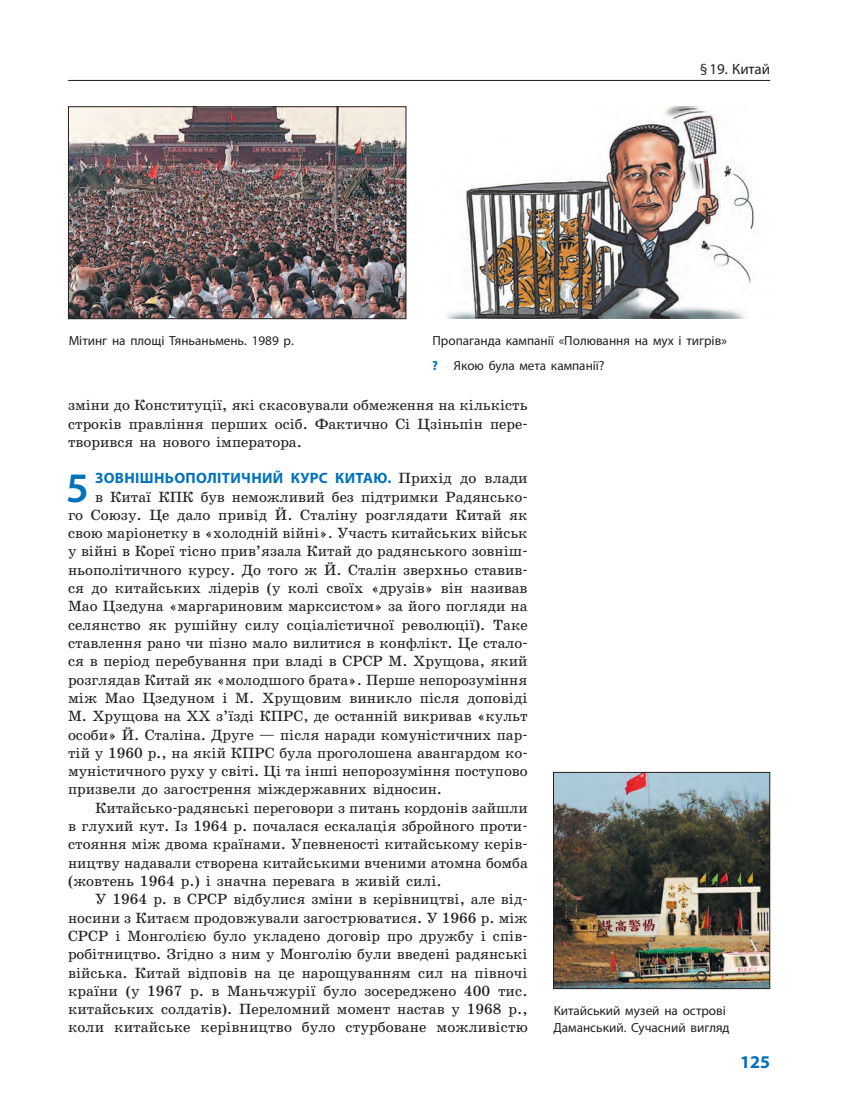
<style>
.page{position:relative;width:851px;height:1106px;background:#fff}
.page>*{position:absolute;margin:0;border:0;box-sizing:border-box;transform-origin:0 0}
.t1{font:600 42.15px "Myriad Pro";color:#0072bc}
.t2{font:700 18px "Myriad Pro";color:#0072bc}
.t3{font:15px/18.3px "School Book C";color:#231f20;text-align:justify}
.t4{font:700 15px "Myriad Pro";letter-spacing:.025em;color:#0072bc}
.t5{font:15px "Myriad Pro";color:#231f20}
.t6{font:13.2px/25px "Myriad Pro";color:#231f20}
.s1{font-weight:700;color:#0072bc}
.s2{font-family:"School Book C";font-weight:400;color:#231f20}
</style>
<div class="page">
<hr style="left:68px;top:80px;width:702px;height:1px;background:#231f20">
<img style="left:70px;top:108px;width:334px;height:209px">
<div style="left:68px;top:106px;width:338px;height:213px;border:1px solid #231f20"></div>
<img style="left:446px;top:107px;width:308px;height:211px">
<img style="left:555px;top:774px;width:213px;height:213px">
<div style="left:553px;top:772px;width:217px;height:217px;border:1px solid #231f20"></div>
<p class="t5" style="left:699px;top:60px;width:72px">§19. Китай</p>
<p class="t6" style="left:69px;top:327px;width:226px">Мітинг на площі Тяньаньмень. 1989 р.</p>
<p class="t6" style="left:432px;top:327px;width:296px">Пропаганда кампанії «Полювання на мух і тигрів» <span class="s1">?</span> Якою була мета кампанії?</p>
<p class="t3" style="left:68px;top:396px;width:461px">зміни до Конституції, які скасовували обмеження на кількість строків правління перших осіб. Фактично Сі Цзіньпін пере&shy;творився на нового імператора.</p>
<h1 class="t1" style="left:66px;top:460px;width:24px">5</h1>
<p class="t4" style="left:95px;top:468px;width:434px">Зовн ішн ьополітичний курс Китаю. <span class="s2">Прихід до влади</span></p>
<p class="t3" style="left:68px;top:487px;width:461px;text-indent:27px">в Китаї КПК був неможливий без підтримки Радянсько&shy;го Союзу. Це дало привід Й. Сталіну розглядати Китай як свою маріонетку в «холодній війні». Участь китайських військ у війні в Кореї тісно прив’язала Китай до радянського зовніш&shy;ньополітичного курсу. До того ж Й. Сталін зверхньо ставив&shy;ся до китайських лідерів (у колі своїх «друзів» він називав Мао Цзедуна «маргариновим марксистом» за його погляди на селянство як рушійну силу соціалістичної революції). Таке ставлення рано чи пізно мало вилитися в конфлікт. Це стало&shy;ся в період перебування при владі в СРСР М. Хрущова, який розглядав Китай як «молодшого брата». Перше непорозуміння між Мао Цзедуном і М. Хрущовим виникло після доповіді М. Хрущова на XX з’їзді КПРС, де останній викривав «культ особи» Й. Сталіна. Друге — після наради комуністичних пар&shy;тій у 1960 р., на якій КПРС була проголошена авангардом ко&shy;муністичного руху у світі. Ці та інші непорозуміння поступово призвели до загострення міждержавних відносин.</p>
<p class="t3" style="left:68px;top:798px;width:461px;text-indent:27px">Китайсько-радянські переговори з питань кордонів зайшли в глухий кут. Із 1964 р. почалася ескалація збройного проти&shy;стояння між двома країнами. Упевненості китайському керів&shy;ництву надавали створена китайськими вченими атомна бомба (жовтень 1964 р.) і значна перевага в живій силі.</p>
<p class="t3" style="left:68px;top:890px;width:461px;text-indent:27px">У 1964 р. в СРСР відбулися зміни в керівництві, але від&shy;носини з Китаєм продовжували загострюватися. У 1966 р. між СРСР і Монголією було укладено договір про дружбу і спів&shy;робітництво. Згідно з ним у Монголію були введені радянські війська. Китай відповів на це нарощуванням сил на півночі країни (у 1967 р. в Маньчжурії було зосереджено 400 тис. китайських солдатів). Переломний момент настав у 1968 р., коли китайське керівництво було стурбоване можливістю</p>
<p class="t6" style="left:553px;top:1002px;width:177px;line-height:16.5px">Китайський музей на острові<br>Даманський. Сучасний вигляд</p>
<p class="t2" style="left:740px;top:1049px;width:31px">125</p>
</div>
